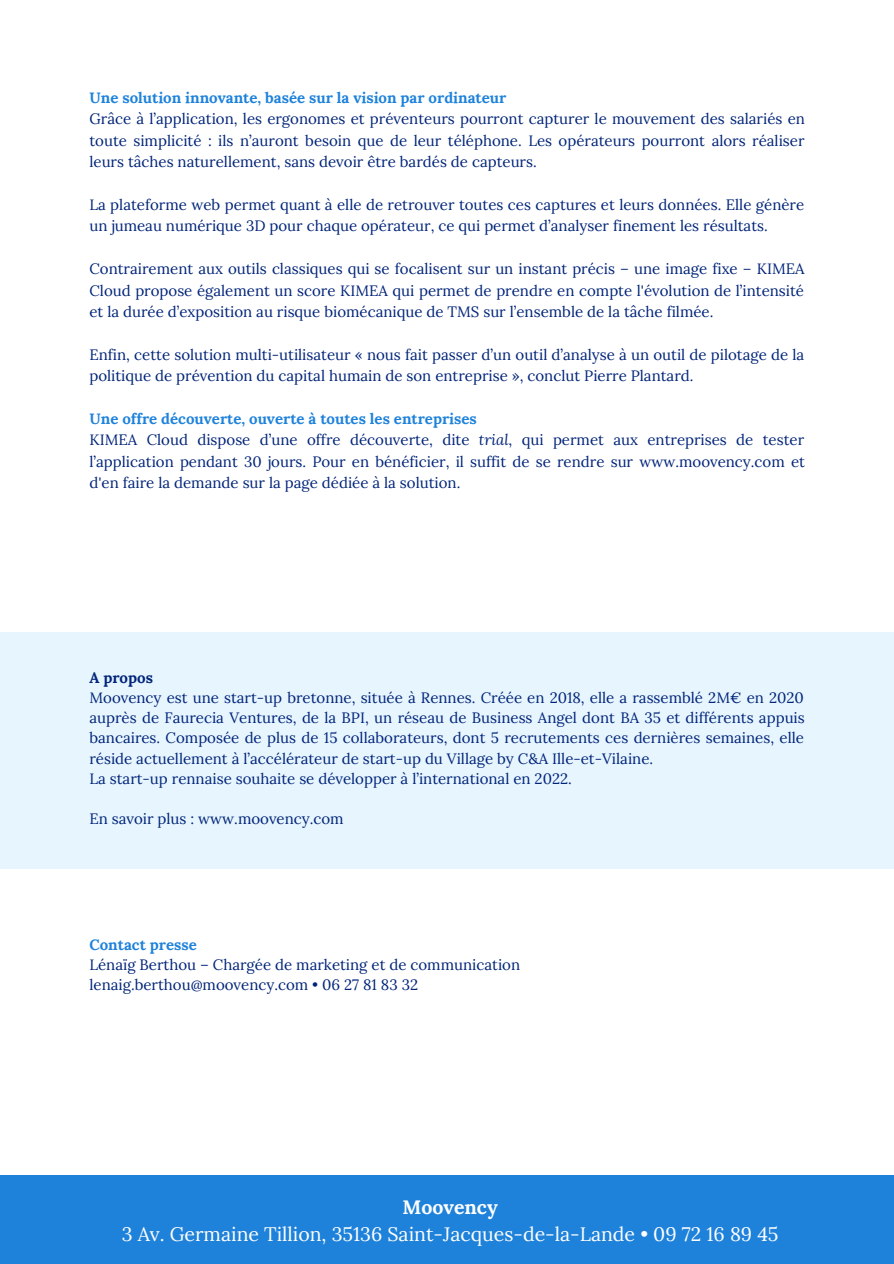
<style>
.page{position:relative;width:894px;height:1264px;background:#fff}
.page>*{position:absolute;margin:0;border:0;box-sizing:border-box;transform-origin:0 0}
.t1{font:19.5px "Lora";color:#fff}
.t2{font:700 19.5px "Lora";color:#fff}
.t3{font:15px/21.5px "Lora";color:#002479;text-align:justify}
.t4{font:700 15px "Lora";color:#1e82db}
.t5{font:700 15px "Lora";color:#002479}
.s1{font-style:italic}
</style>
<div class="page">
<div style="left:0;top:632px;width:893px;height:236px;background:#e7f5fe"></div>
<div style="left:0;top:1175px;width:893px;height:88px;background:#1e82db"></div>
<p class="t4" style="left:89px;top:88px;width:418px">Une solution innovante, basée sur la vision par ordinateur</p>
<p class="t3" style="left:89px;top:108px;width:716px">Grâce à l’application, les ergonomes et préventeurs pourront capturer le mouvement des salariés en toute simplicité : ils n’auront besoin que de leur téléphone. Les opérateurs pourront alors réaliser leurs tâches naturellement, sans devoir être bardés de capteurs.</p>
<p class="t3" style="left:89px;top:194px;width:716px">La plateforme web permet quant à elle de retrouver toutes ces captures et leurs données. Elle génère un jumeau numérique 3D pour chaque opérateur, ce qui permet d’analyser finement les résultats.</p>
<p class="t3" style="left:89px;top:258px;width:716px">Contrairement aux outils classiques qui se focalisent sur un instant précis – une image fixe – KIMEA Cloud propose également un score KIMEA qui permet de prendre en compte l'évolution de l’intensité et la durée d’exposition au risque biomécanique de TMS sur l’ensemble de la tâche filmée.</p>
<p class="t3" style="left:89px;top:343px;width:716px">Enfin, cette solution multi-utilisateur « nous fait passer d’un outil d’analyse à un outil de pilotage de la politique de prévention du capital humain de son entreprise », conclut Pierre Plantard.</p>
<p class="t4" style="left:89px;top:409px;width:389px">Une offre découverte, ouverte à toutes les entreprises</p>
<p class="t3" style="left:89px;top:429px;width:716px">KIMEA Cloud dispose d’une offre découverte, dite <span class="s1">trial</span>, qui permet aux entreprises de tester l’application pendant 30 jours. Pour en bénéficier, il suffit de se rendre sur www.moovency.com et d'en faire la demande sur la page dédiée à la solution.</p>
<p class="t5" style="left:89px;top:667px;width:65px">A propos</p>
<p class="t3" style="left:89px;top:687px;width:716px;line-height:20.2px">Moovency est une start-up bretonne, située à Rennes. Créée en 2018, elle a rassemblé 2M€ en 2020 auprès de Faurecia Ventures, de la BPI, un réseau de Business Angel dont BA 35 et différents appuis bancaires. Composée de plus de 15 collaborateurs, dont 5 recrutements ces dernières semaines, elle réside actuellement à l’accélérateur de start-up du Village by C&amp;A Ille-et-Vilaine.</p>
<p class="t3" style="left:89px;top:767px;width:483px">La start-up rennaise souhaite se développer à l’international en 2022.</p>
<p class="t3" style="left:89px;top:808px;width:256px">En savoir plus : www.moovency.com</p>
<p class="t4" style="left:89px;top:934px;width:109px">Contact presse</p>
<p class="t3" style="left:89px;top:953px;width:432px">Lénaïg Berthou – Chargée de marketing et de communication</p>
<p class="t3" style="left:89px;top:974px;width:330px">lenaig.berthou@moovency.com • 06 27 81 83 32</p>
<p class="t2" style="left:402px;top:1194px;width:97px">Moovency</p>
<p class="t1" style="left:122px;top:1221px;width:658px">3 Av. Germaine Tillion, 35136 Saint-Jacques-de-la-Lande • 09 72 16 89 45</p>
</div>
